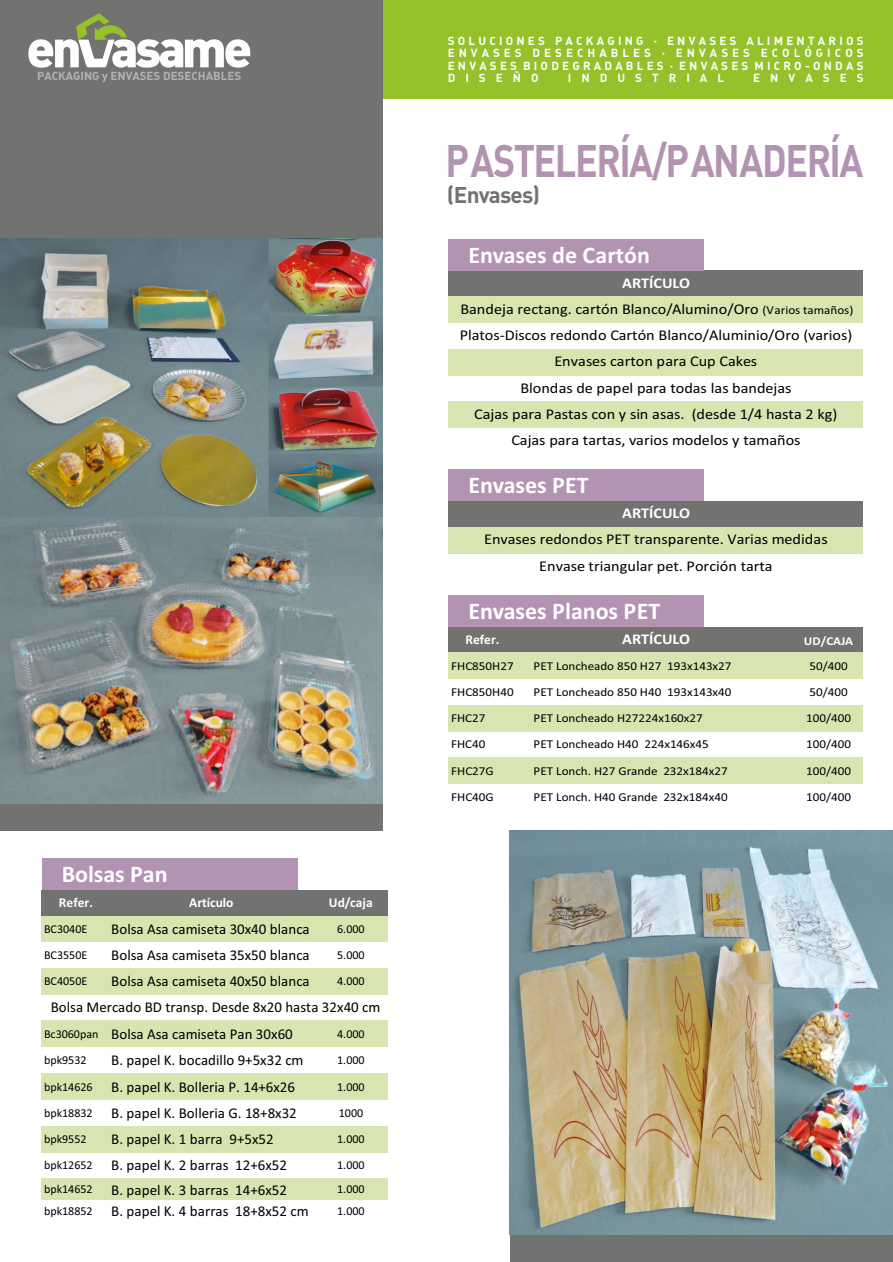
<style>
.page{position:relative;width:893px;height:1262px;background:#fff}
.page>*{position:absolute;margin:0;border:0;box-sizing:border-box;transform-origin:0 0}
.t1{font:45px "DIN Bold Alternate";letter-spacing:-.035em;color:#b293b2;scale:.84 1}
.t2{font:700 24px "Calibri";color:#fff}
.t3{font:22.5px "DIN Bold Alternate";letter-spacing:-.035em;color:#727271}
.t4{font:15px "Calibri";color:#000}
.t5{font:15px/26.2px "Calibri";color:#000;text-align:center;scale:1.08 1}
.t6{font:700 15px "Calibri";color:#fff;scale:1.08 1}
.t7{font:700 13.5px "Calibri";color:#fff}
.t8{font:12px "Calibri";color:#000;scale:1.08 1}
.t9{font:12px "Calibri";color:#000}
.t10{font:700 12px "Calibri";color:#fefefe;scale:1.08 1}
.t11{font:11.55px/12.1px "DIN Bold Alternate";letter-spacing:.275em;color:#fefefe;text-align:justify}
.t12{font:11.55px "DIN Bold Alternate";color:#b2b3b3}
.t13{font:11.55px "DIN Bold Alternate";letter-spacing:.865em;color:#fefefe}
.s1{font-size:12px}
</style>
<div class="page">
<div style="left:0;top:98px;width:383px;height:733px;background:#727271"></div>
<div style="left:509px;top:831px;width:383px;height:431px;background:#727271"></div>
<div style="left:42px;top:915px;width:346px;height:27px;background:#d8e5b1"></div>
<div style="left:42px;top:968px;width:346px;height:26px;background:#d8e5b1"></div>
<div style="left:42px;top:1020px;width:346px;height:27px;background:#d8e5b1"></div>
<div style="left:42px;top:1073px;width:346px;height:26px;background:#d8e5b1"></div>
<div style="left:42px;top:1125px;width:346px;height:27px;background:#d8e5b1"></div>
<div style="left:42px;top:1178px;width:346px;height:22px;background:#d8e5b1"></div>
<div style="left:448px;top:626px;width:414px;height:26px;background:#727271"></div>
<div style="left:448px;top:595px;width:256px;height:31px;background:#b293b2"></div>
<div style="left:448px;top:652px;width:414px;height:27px;background:#d8e5b1"></div>
<div style="left:448px;top:705px;width:414px;height:26px;background:#d8e5b1"></div>
<div style="left:448px;top:757px;width:414px;height:27px;background:#d8e5b1"></div>
<img style="left:509px;top:830px;width:383px;height:404px">
<img style="left:0;top:239px;width:383px;height:564px">
<div style="left:448px;top:296px;width:414px;height:27px;background:#d8e5b1"></div>
<div style="left:448px;top:349px;width:414px;height:26px;background:#d8e5b1"></div>
<div style="left:448px;top:401px;width:414px;height:27px;background:#d8e5b1"></div>
<div style="left:448px;top:271px;width:414px;height:25px;background:#727271"></div>
<div style="left:448px;top:239px;width:256px;height:32px;background:#b293b2"></div>
<div style="left:448px;top:527px;width:414px;height:26px;background:#d8e5b1"></div>
<div style="left:448px;top:501px;width:414px;height:26px;background:#727271"></div>
<div style="left:448px;top:469px;width:256px;height:32px;background:#b293b2"></div>
<div style="left:42px;top:890px;width:346px;height:25px;background:#727271"></div>
<div style="left:42px;top:858px;width:256px;height:32px;background:#b293b2"></div>
<div style="left:383px;top:0;width:510px;height:98px;background:#95c12b"></div>
<div style="left:0;top:0;width:383px;height:98px;background:#727271"></div>
<svg style="left:28px;top:13px;width:222px;height:55px"></svg>
<p class="t11" style="left:447px;top:35px;width:417px">SOLUCIONES PACKAGING · ENVASES ALIMENTARIOS ENVASES DESECHABLES · ENVASES ECOLÓGICOS ENVASES BIODEGRADABLES · ENVASES MICRO-ONDAS</p>
<p class="t12" style="left:37px;top:68px;width:205px">PACKAGING y ENVASES DESECHABLES</p>
<p class="t11" style="left:447px;top:71px;width:92px">DISEÑO</p>
<p class="t13" style="left:568px;top:70px;width:158px">INDUSTRIAL</p>
<p class="t13" style="left:753px;top:70px;width:112px">ENVASES</p>
<h1 class="t1" style="left:445px;top:131px;width:499px">PASTELERÍA/PANADERÍA</h1>
<h3 class="t3" style="left:447px;top:181px;width:95px">(Envases)</h3>
<h2 class="t2" style="left:468px;top:245px;width:183px">Envases de Cartón</h2>
<p class="t6" style="left:622px;top:276px;width:64px">ARTÍCULO</p>
<p class="t5" style="left:460px;top:297px;width:366px">Bandeja rectang. cartón Blanco/Alumino/Oro <span class="s1">(Varios tamaños)<br></span>Platos-Discos redondo Cartón Blanco/Aluminio/Oro (varios)<br>Envases carton para Cup Cakes<br>Blondas de papel para todas las bandejas<br>Cajas para Pastas con y sin asas. (desde 1/4 hasta 2 kg)<br>Cajas para tartas, varios modelos y tamaños</p>
<h2 class="t2" style="left:468px;top:475px;width:122px">Envases PET</h2>
<p class="t6" style="left:622px;top:507px;width:64px">ARTÍCULO</p>
<p class="t5" style="left:484px;top:527px;width:319px">Envases redondos PET transparente. Varias medidas<br>Envase triangular pet. Porción tarta</p>
<h2 class="t2" style="left:468px;top:601px;width:193px">Envases Planos PET</h2>
<p class="t7" style="left:465px;top:633px;width:36px">Refer.</p>
<p class="t6" style="left:622px;top:632px;width:64px">ARTÍCULO</p>
<p class="t10" style="left:803px;top:635px;width:47px">UD/CAJA</p>
<h2 class="t2" style="left:62px;top:864px;width:107px">Bolsas Pan</h2>
<p class="t7" style="left:59px;top:897px;width:36px">Refer.</p>
<p class="t7" style="left:189px;top:897px;width:46px">Artículo</p>
<p class="t7" style="left:329px;top:897px;width:45px">Ud/caja</p>
<p class="t9" style="left:44px;top:923px;width:45px">BC3040E</p>
<p class="t4" style="left:111px;top:922px;width:200px">Bolsa Asa camiseta 30x40 blanca</p>
<p class="t9" style="left:337px;top:923px;width:29px">6.000</p>
<p class="t9" style="left:44px;top:950px;width:45px">BC3550E</p>
<p class="t4" style="left:111px;top:948px;width:200px">Bolsa Asa camiseta 35x50 blanca</p>
<p class="t9" style="left:337px;top:950px;width:29px">5.000</p>
<p class="t9" style="left:44px;top:976px;width:45px">BC4050E</p>
<p class="t4" style="left:111px;top:975px;width:200px">Bolsa Asa camiseta 40x50 blanca</p>
<p class="t9" style="left:337px;top:976px;width:29px">4.000</p>
<p class="t4" style="left:51px;top:1000px;width:331px">Bolsa Mercado BD transp. Desde 8x20 hasta 32x40 cm</p>
<p class="t4" style="left:44px;top:1027px;width:250px"><span class="s1">Bc3060pan</span> Bolsa Asa camiseta Pan 30x60</p>
<p class="t9" style="left:337px;top:1029px;width:29px">4.000</p>
<p class="t9" style="left:44px;top:1055px;width:44px">bpk9532</p>
<p class="t4" style="left:111px;top:1054px;width:194px">B. papel K. bocadillo 9+5x32 cm</p>
<p class="t9" style="left:337px;top:1055px;width:29px">1.000</p>
<p class="t4" style="left:44px;top:1080px;width:252px"><span class="s1">bpk14626</span> B. papel K. Bolleria P. 14+6x26</p>
<p class="t9" style="left:337px;top:1081px;width:29px">1.000</p>
<p class="t4" style="left:44px;top:1106px;width:254px"><span class="s1">bpk18832</span> B. papel K. Bolleria G. 18+8x32</p>
<p class="t9" style="left:339px;top:1107px;width:26px">1000</p>
<p class="t9" style="left:44px;top:1134px;width:44px">bpk9552</p>
<p class="t4" style="left:111px;top:1132px;width:164px">B. papel K. 1 barra 9+5x52</p>
<p class="t9" style="left:337px;top:1134px;width:29px">1.000</p>
<p class="t4" style="left:44px;top:1159px;width:244px"><span class="s1">bpk12652</span> B. papel K. 2 barras 12+6x52</p>
<p class="t9" style="left:337px;top:1160px;width:29px">1.000</p>
<p class="t4" style="left:44px;top:1183px;width:244px"><span class="s1">bpk14652</span> B. papel K. 3 barras 14+6x52</p>
<p class="t9" style="left:337px;top:1184px;width:29px">1.000</p>
<p class="t4" style="left:44px;top:1205px;width:266px"><span class="s1">bpk18852</span> B. papel K. 4 barras 18+8x52 cm</p>
<p class="t9" style="left:337px;top:1206px;width:29px">1.000</p>
<p class="t8" style="left:451px;top:660px;width:59px">FHC850H27</p>
<p class="t8" style="left:533px;top:660px;width:185px">PET Loncheado 850 H27 193x143x27</p>
<p class="t8" style="left:809px;top:660px;width:37px">50/400</p>
<p class="t8" style="left:451px;top:687px;width:59px">FHC850H40</p>
<p class="t8" style="left:533px;top:687px;width:185px">PET Loncheado 850 H40 193x143x40</p>
<p class="t8" style="left:809px;top:687px;width:37px">50/400</p>
<p class="t8" style="left:451px;top:713px;width:33px">FHC27</p>
<p class="t8" style="left:533px;top:713px;width:158px">PET Loncheado H27224x160x27</p>
<p class="t8" style="left:806px;top:713px;width:43px">100/400</p>
<p class="t8" style="left:451px;top:739px;width:33px">FHC40</p>
<p class="t8" style="left:533px;top:739px;width:164px">PET Loncheado H40 224x146x45</p>
<p class="t8" style="left:806px;top:739px;width:43px">100/400</p>
<p class="t8" style="left:451px;top:765px;width:41px">FHC27G</p>
<p class="t8" style="left:533px;top:765px;width:181px">PET Lonch. H27 Grande 232x184x27</p>
<p class="t8" style="left:806px;top:765px;width:43px">100/400</p>
<p class="t8" style="left:451px;top:792px;width:41px">FHC40G</p>
<p class="t8" style="left:533px;top:792px;width:181px">PET Lonch. H40 Grande 232x184x40</p>
<p class="t8" style="left:806px;top:792px;width:43px">100/400</p>
</div>
